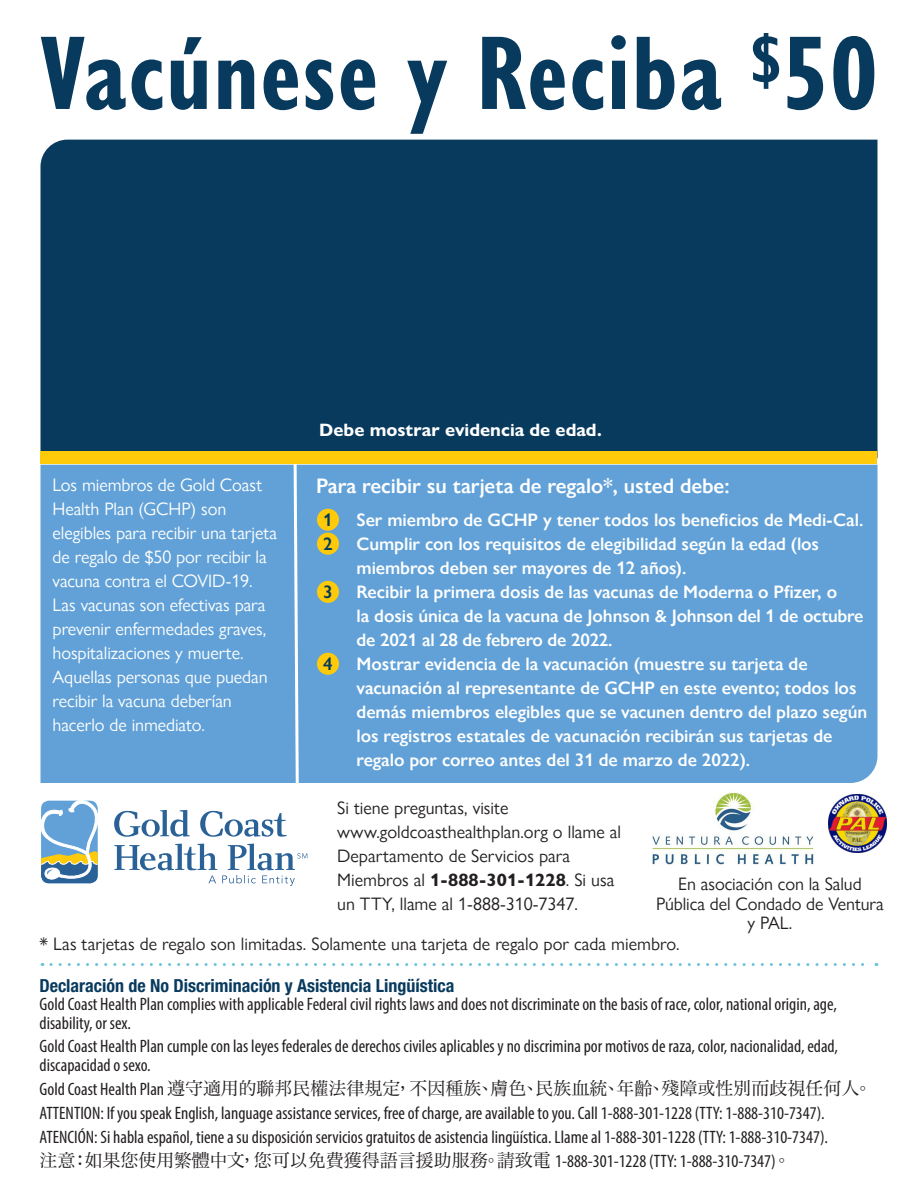
<style>
.page{position:relative;width:918px;height:1188px;background:#fff}
.page>*{position:absolute;margin:0;border:0;box-sizing:border-box;transform-origin:0 0}
.t1{font:700 condensed 108px "Gill Sans Nova";letter-spacing:.015em;color:#083a5e}
.t2{font:600 21px "Gill Sans Nova";letter-spacing:-.005em;color:#fff}
.t3{font:condensed 18px/19.5px "Myriad Pro";color:#231f20}
.t4{font:600 18px "Gill Sans Nova";letter-spacing:-.005em;color:#fff}
.t5{font:18px/24px "Gill Sans Nova";color:#231f20}
.t6{font:18px/24px "Gill Sans Nova";letter-spacing:-.005em;color:#fff}
.t7{font:18px "Hira Min Pro W3";color:#231f20}
.t8{font:700 condensed 18px "Helvetica Neue";color:#083a5e}
.t9{font:700 18px "Gill Sans Nova";color:#fff}
.t10{font:600 18px "Gill Sans Nova";color:#083a5e}
.s1{font-weight:700}
.s2{font-family:"Myriad Pro";font-stretch:condensed}
.s3{font-family:"Hira Min Pro W3";font-stretch:normal}
</style>
<div class="page">
<img style="left:651px;top:792px;width:163px;height:73px">
<img style="left:829px;top:794px;width:58px;height:58px">
<svg style="left:114px;top:810px;width:173px;height:27px"></svg>
<svg style="left:41px;top:800px;width:57px;height:84px"></svg>
<svg style="left:114px;top:844px;width:193px;height:42px"></svg>
<div style="left:40px;top:140px;width:838px;height:312px;background:#083a5e"></div>
<div style="left:40px;top:465px;width:838px;height:318px;background:#61a1d7"></div>
<svg style="left:51px;top:963px;width:826px;height:3px"></svg>
<svg style="left:292px;top:464px;width:8px;height:319px"></svg>
<div style="left:317px;top:509px;width:22px;height:22px;background:#feca0a;border-radius:50%"></div>
<div style="left:317px;top:533px;width:22px;height:22px;background:#feca0a;border-radius:50%"></div>
<div style="left:317px;top:581px;width:22px;height:22px;background:#feca0a;border-radius:50%"></div>
<div style="left:317px;top:653px;width:22px;height:22px;background:#feca0a;border-radius:50%"></div>
<div style="left:40px;top:452px;width:838px;height:12px;background:#feca0a"></div>
<p class="t1" style="left:40px;top:1px;width:838px">Vacúnese y Reciba <sup>$</sup>50</p>
<p class="t9" style="left:319px;top:419px;width:284px">Debe mostrar evidencia de edad.</p>
<p class="t2" style="left:316px;top:473px;width:415px">Para recibir su tarjeta de regalo*, usted debe:</p>
<p class="t4" style="left:357px;top:509px;width:508px">Ser miembro de GCHP y tener todos los beneficios de Medi-Cal.</p>
<p class="t4" style="left:357px;top:533px;width:464px">Cumplir con los requisitos de elegibilidad según la edad (los</p>
<p class="t4" style="left:357px;top:557px;width:331px">miembros deben ser mayores de 12 años).</p>
<p class="t4" style="left:357px;top:581px;width:482px">Recibir la primera dosis de las vacunas de Moderna o Pfizer, o</p>
<p class="t4" style="left:357px;top:605px;width:508px">la dosis única de la vacuna de Johnson &amp; Johnson del 1 de octubre</p>
<p class="t4" style="left:357px;top:629px;width:257px">de 2021 al 28 de febrero de 2022.</p>
<p class="t4" style="left:357px;top:653px;width:453px">Mostrar evidencia de la vacunación (muestre su tarjeta de</p>
<p class="t4" style="left:357px;top:677px;width:501px">vacunación al representante de GCHP en este evento; todos los</p>
<p class="t4" style="left:357px;top:701px;width:512px">demás miembros elegibles que se vacunen dentro del plazo según</p>
<p class="t4" style="left:357px;top:725px;width:477px">los registros estatales de vacunación recibirán sus tarjetas de</p>
<p class="t4" style="left:357px;top:749px;width:395px">regalo por correo antes del 31 de marzo de 2022).</p>
<p class="t5" style="left:337px;top:796px;width:286px">Si tiene preguntas, visite www.goldcoasthealthplan.org o llame al Departamento de Servicios para Miembros al <span class="s1">1-888-301-1228</span>. Si usa un TTY, llame al 1-888-310-7347.</p>
<p class="t5" style="left:40px;top:932px;width:641px">* Las tarjetas de regalo son limitadas. Solamente una tarjeta de regalo por cada miembro.</p>
<p class="t6" style="left:53px;top:472px;width:211px">Los miembros de Gold Coast<br>Health Plan (GCHP) son</p>
<p class="t6" style="left:53px;top:520px;width:226px">elegibles para recibir una tarjeta de regalo de $50 por recibir la vacuna contra el COVID-19.<br>Las vacunas son efectivas para prevenir enfermedades graves, hospitalizaciones y muerte.<br>Aquellas personas que puedan recibir la vacuna deberían</p>
<p class="t6" style="left:53px;top:712px;width:154px">hacerlo de inmediato.</p>
<p class="t10" style="left:323px;top:509px;width:11px">1</p>
<p class="t10" style="left:323px;top:533px;width:11px">2</p>
<p class="t10" style="left:323px;top:581px;width:11px">3</p>
<p class="t10" style="left:323px;top:653px;width:11px">4</p>
<p class="t5" style="left:678px;top:872px;width:185px">En asociación con la Salud</p>
<p class="t5" style="left:656px;top:892px;width:229px">Pública del Condado de Ventura</p>
<p class="t5" style="left:748px;top:911px;width:46px">y PAL.</p>
<p class="t8" style="left:40px;top:974px;width:416px">Declaración de No Discriminación y Asistencia Lingüística</p>
<p class="t3" style="left:40px;top:994px;width:799px">Gold Coast Health Plan complies with applicable Federal civil rights laws and does not discriminate on the basis of race, color, national origin, age, disability, or sex.</p>
<p class="t3" style="left:40px;top:1036px;width:800px">Gold Coast Health Plan cumple con las leyes federales de derechos civiles aplicables y no discrimina por motivos de raza, color, nacionalidad, edad,</p>
<p class="t3" style="left:40px;top:1055px;width:112px">discapacidad o sexo.</p>
<p class="t7" style="left:40px;top:1073px;width:839px"><span class="s2">Gold Coast Health Plan</span> 遵守適用的聯邦民權法律規定，不因種族、膚色、民族血統、年齡、殘障或性別而歧視任何人。</p>
<p class="t3" style="left:40px;top:1103px;width:787px">ATTENTION: If you speak English, language assistance services, free of charge, are available to you. Call 1-888-301-1228 (TTY: 1-888-310-7347).</p>
<p class="t3" style="left:40px;top:1127px;width:790px">ATENCIÓN: Si habla español, tiene a su disposición servicios gratuitos de asistencia lingüística. Llame al 1-888-301-1228 (TTY: 1-888-310-7347).</p>
<p class="t3" style="left:40px;top:1151px;width:758px"><span class="s3">注意：如果您使用繁體中文</span><sup>，</sup><span class="s3">您可以免費獲得語言援助服務</span><sup>。</sup><span class="s3">請致電</span> 1-888-301-1228 (TTY: 1-888-310-7347) <sup>。</sup></p>
</div>
